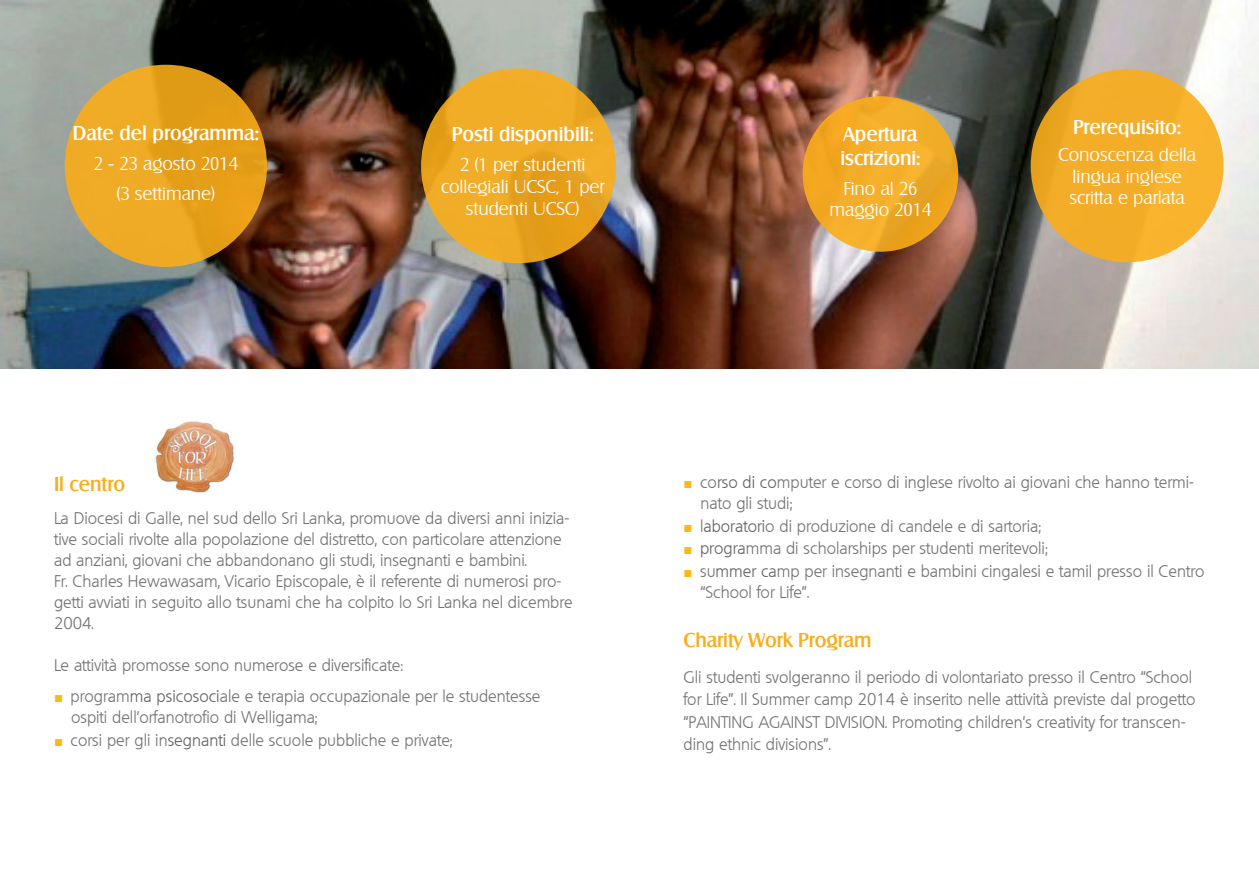
<style>
.page{position:relative;width:1259px;height:893px;background:#fff}
.page>*{position:absolute;margin:0;border:0;box-sizing:border-box;transform-origin:0 0}
.t1{font:500 19.5px "Salzburg";color:#fff}
.t2{font:500 19.5px "Salzburg";color:#faad19}
.t3{font:300 18px/21.6px "Salzburg";color:#fff;text-align:center}
.t4{font:300 16.5px/21px "Quebec";color:#737373}
.s1{font-family:"Arial";font-weight:400;font-size:15px;color:#fcb814}
.s2{color:#636366}
</style>
<div class="page">
<img style="left:0;top:0;width:1259px;height:368px">
<div style="left:65px;top:65px;width:202px;height:202px;background:linear-gradient(to right,#f1ae2a,#e39b14);border-radius:50%"></div>
<div style="left:802px;top:96px;width:156px;height:156px;background:linear-gradient(to right,#f4a925,#eeaa26);border-radius:50%"></div>
<div style="left:421px;top:68px;width:195px;height:195px;background:linear-gradient(to right,#eca721,#eca825);border-radius:50%"></div>
<div style="left:1030px;top:69px;width:193px;height:193px;background:#f3ad28;border-radius:50%"></div>
<img style="left:154px;top:421px;width:80px;height:72px">
<p class="t1" style="left:73px;top:121px;width:188px">Date del programma:</p>
<p class="t3" style="left:94px;top:152px;width:146px">2 - 23 agosto 2014</p>
<p class="t3" style="left:116px;top:182px;width:100px">(3 settimane)</p>
<p class="t1" style="left:452px;top:123px;width:143px">Posti disponibili:</p>
<p class="t3" style="left:460px;top:154px;width:127px">2 (1 per studenti</p>
<p class="t3" style="left:441px;top:176px;width:165px">collegiali UCSC, 1 per studenti UCSC)</p>
<p class="t1" style="left:843px;top:123px;width:75px">Apertura</p>
<p class="t1" style="left:840px;top:146px;width:82px">iscrizioni:</p>
<p class="t3" style="left:829px;top:178px;width:103px">Fino al 26 maggio 2014</p>
<p class="t1" style="left:1073px;top:115px;width:109px">Prerequisito:</p>
<p class="t3" style="left:1058px;top:144px;width:140px">Conoscenza della</p>
<p class="t3" style="left:1069px;top:165px;width:117px;text-align:left">lingua inglese scritta e parlata</p>
<p class="t2" style="left:54px;top:472px;width:73px">Il centro</p>
<p class="t4" style="left:54px;top:508px;width:520px">La Diocesi di Galle, nel sud dello Sri Lanka, promuove da diversi anni inizia&shy;tive sociali rivolte alla popolazione del distretto, con particolare attenzione ad anziani, giovani che abbandonano gli studi, insegnanti e bambini.<br>Fr. Charles Hewawasam, Vicario Episcopale, è il referente di numerosi pro&shy;getti avviati in seguito allo tsunami che ha colpito lo Sri Lanka nel dicembre 2004.</p>
<p class="t4" style="left:54px;top:655px;width:351px">Le attività promosse sono numerose e diversificate:</p>
<p class="t4" style="left:71px;top:686px;width:471px;text-indent:-17px"><span class="s1">■</span> program<span class="s2">ma psicosoci</span>ale e terapia occupazionale per le studentesse ospiti dell’orfanotrofio di Welligama;</p>
<p class="t4" style="left:54px;top:730px;width:400px"><span class="s1">■</span> corsi per gli in<span class="s2">segnanti</span> delle scuole pubbliche e private;</p>
<p class="t4" style="left:700px;top:472px;width:495px;text-indent:-17px"><span class="s1">■</span> co<span class="s2">rso di co</span>mputer e corso di inglese rivolto ai giovani che hanno termi&shy;nato gli studi;</p>
<p class="t4" style="left:683px;top:516px;width:359px"><span class="s1">■</span> l<span class="s2">aboratori</span>o di produzione di candele e di sartoria;</p>
<p class="t4" style="left:683px;top:538px;width:366px"><span class="s1">■</span> <span class="s2">progra</span>mma di scholarships per studenti meritevoli;</p>
<p class="t4" style="left:700px;top:561px;width:506px;text-indent:-17px"><span class="s1">■</span> su<span class="s2">mmer ca</span>mp per insegnanti e bambini cingalesi e tamil presso il Centro “School for Life”.</p>
<p class="t2" style="left:683px;top:629px;width:190px">Charity Work Program</p>
<p class="t4" style="left:683px;top:665px;width:513px;line-height:22.5px">Gli studenti svolgeranno il periodo di volontariato presso il Centro “School for Life”. Il Summer camp 2014 è inserito nelle attività previste dal progetto “PAINTING AGAINST DIVISION. Promoting children’s creativity for transcen&shy;ding ethnic divisions”.</p>
</div>
